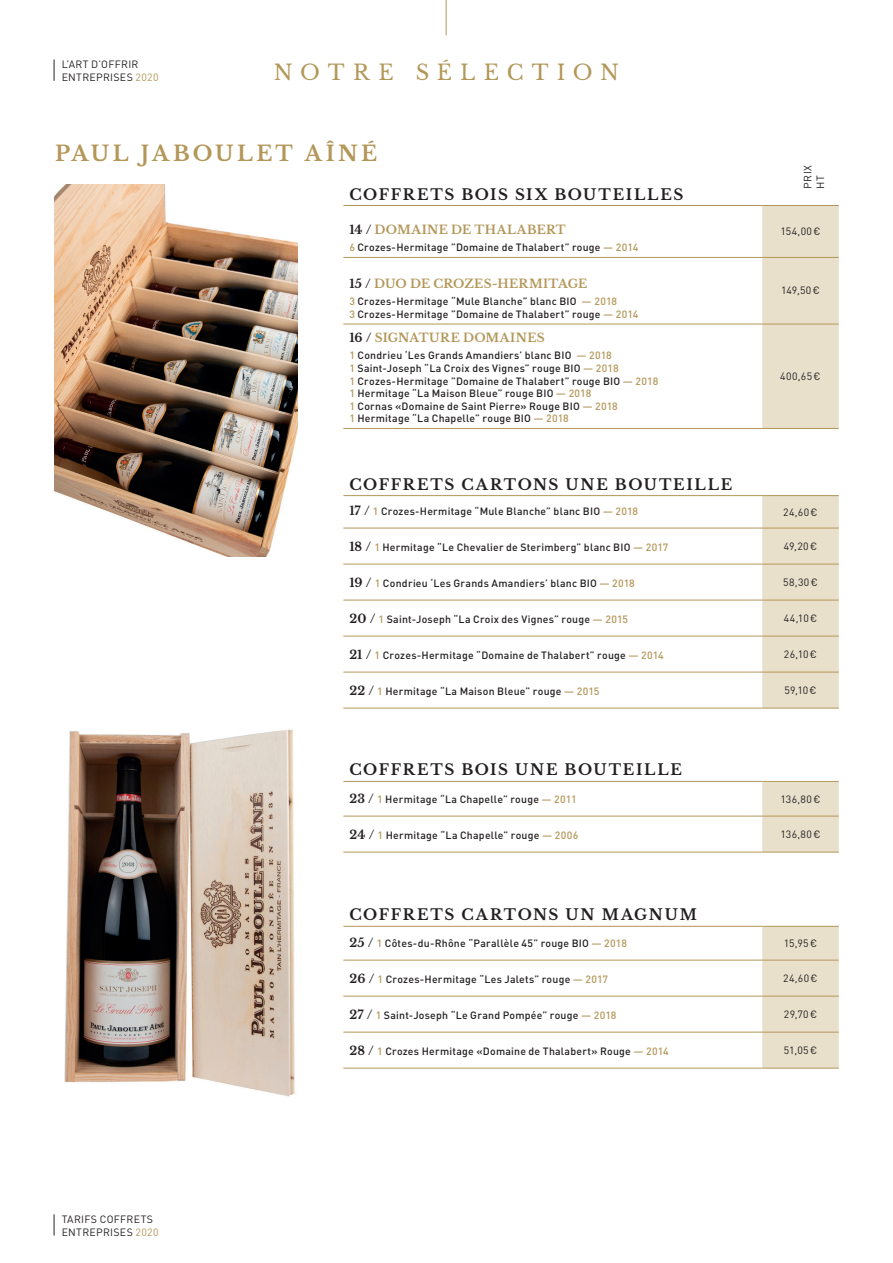
<style>
.page{position:relative;width:893px;height:1263px;background:#fff}
.page>*{position:absolute;margin:0;border:0;box-sizing:border-box;transform-origin:0 0}
.t1{font:700 21px "Libre Baskerville";letter-spacing:.16em;color:#b39759}
.t2{font:21px "Libre Baskerville";letter-spacing:.38em;color:#b39759}
.t3{font:700 15px "Libre Baskerville";letter-spacing:.11em;color:#231f20}
.t4{font:700 12px "Libre Baskerville";letter-spacing:.02em;color:#b39759}
.t5{font:500 10.5px/12.6px "DIN Pro";letter-spacing:.02em;color:#231f20}
.t6{font:10.5px "DIN Pro";letter-spacing:.035em;color:#231f20}
.t7{font:10.5px/12.6px "DIN Pro";letter-spacing:.03em;color:#231f20}
.s1{color:#b39759}
.s2{color:#231f20}
.s3{font-family:"Libre Baskerville";font-weight:700;font-size:12px}
</style>
<div class="page">
<hr style="left:446px;top:0;width:1px;height:35px;background:#b39759">
<svg style="left:54px;top:1214px;width:1px;height:21px"></svg>
<svg style="left:54px;top:60px;width:1px;height:21px"></svg>
<img style="left:64px;top:729px;width:231px;height:368px">
<img style="left:54px;top:184px;width:244px;height:373px">
<div style="left:762px;top:206px;width:77px;height:222px;background:#e8e0cb"></div>
<hr style="left:343px;top:205px;width:419px;height:1px;background:#b39759">
<hr style="left:762px;top:205px;width:77px;height:1px;background:#b39759">
<hr style="left:343px;top:257px;width:419px;height:1px;background:#b39759">
<hr style="left:762px;top:257px;width:77px;height:1px;background:#b39759">
<hr style="left:343px;top:324px;width:419px;height:1px;background:#b39759">
<hr style="left:762px;top:324px;width:77px;height:1px;background:#b39759">
<hr style="left:343px;top:428px;width:419px;height:1px;background:#b39759">
<hr style="left:762px;top:428px;width:77px;height:1px;background:#b39759">
<div style="left:762px;top:496px;width:77px;height:212px;background:#e8e0cb"></div>
<hr style="left:343px;top:495px;width:419px;height:1px;background:#b39759">
<hr style="left:762px;top:495px;width:77px;height:1px;background:#b39759">
<hr style="left:343px;top:528px;width:419px;height:1px;background:#b39759">
<hr style="left:762px;top:528px;width:77px;height:1px;background:#b39759">
<hr style="left:343px;top:564px;width:419px;height:1px;background:#b39759">
<hr style="left:762px;top:564px;width:77px;height:1px;background:#b39759">
<hr style="left:343px;top:600px;width:419px;height:1px;background:#b39759">
<hr style="left:762px;top:600px;width:77px;height:1px;background:#b39759">
<hr style="left:343px;top:636px;width:419px;height:1px;background:#b39759">
<hr style="left:762px;top:636px;width:77px;height:1px;background:#b39759">
<hr style="left:343px;top:672px;width:419px;height:1px;background:#b39759">
<hr style="left:762px;top:672px;width:77px;height:1px;background:#b39759">
<hr style="left:343px;top:708px;width:419px;height:1px;background:#b39759">
<hr style="left:762px;top:708px;width:77px;height:1px;background:#b39759">
<div style="left:762px;top:927px;width:77px;height:141px;background:#e8e0cb"></div>
<hr style="left:343px;top:926px;width:419px;height:1px;background:#b39759">
<hr style="left:762px;top:926px;width:77px;height:1px;background:#b39759">
<hr style="left:343px;top:960px;width:419px;height:1px;background:#b39759">
<hr style="left:762px;top:960px;width:77px;height:1px;background:#b39759">
<hr style="left:343px;top:996px;width:419px;height:1px;background:#b39759">
<hr style="left:762px;top:996px;width:77px;height:1px;background:#b39759">
<hr style="left:343px;top:1032px;width:419px;height:1px;background:#b39759">
<hr style="left:762px;top:1032px;width:77px;height:1px;background:#b39759">
<hr style="left:343px;top:1068px;width:419px;height:1px;background:#b39759">
<hr style="left:762px;top:1068px;width:77px;height:1px;background:#b39759">
<div style="left:762px;top:782px;width:77px;height:70px;background:#e8e0cb"></div>
<hr style="left:343px;top:781px;width:419px;height:1px;background:#b39759">
<hr style="left:762px;top:781px;width:77px;height:1px;background:#b39759">
<hr style="left:343px;top:816px;width:419px;height:1px;background:#b39759">
<hr style="left:762px;top:816px;width:77px;height:1px;background:#b39759">
<hr style="left:343px;top:852px;width:419px;height:1px;background:#b39759">
<hr style="left:762px;top:852px;width:77px;height:1px;background:#b39759">
<p class="t7" style="left:62px;top:58px;width:98px">L’ART D’OFFRIR<br>ENTREPRISES <span class="s1">2020</span></p>
<h1 class="t2" style="left:274px;top:60px;width:347px">NOTRE SÉLECTION</h1>
<h1 class="t1" style="left:55px;top:140px;width:324px">PAUL JABOULET AÎNÉ</h1>
<h2 class="t3" style="left:349px;top:185px;width:336px">COFFRETS BOIS SIX BOUTEILLES</h2>
<p class="t4" style="left:349px;top:222px;width:218px"><span class="s2">14 /</span> DOMAINE DE THALABERT</p>
<p class="t5" style="left:349px;top:240px;width:291px"><span class="s1">6</span> Crozes-Hermitage ”Domaine de Thalabert” rouge <span class="s1">— 2014</span></p>
<p class="t4" style="left:349px;top:276px;width:239px"><span class="s2">15 /</span> DUO DE CROZES-HERMITAGE</p>
<p class="t5" style="left:349px;top:294px;width:291px"><span class="s1">3</span> Crozes-Hermitage “Mule Blanche” blanc BIO <span class="s1">— 2018<br>3</span> Crozes-Hermitage ”Domaine de Thalabert” rouge <span class="s1">— 2014</span></p>
<p class="t4" style="left:349px;top:330px;width:197px"><span class="s2">16 /</span> SIGNATURE DOMAINES</p>
<p class="t5" style="left:349px;top:348px;width:310px"><span class="s1">1</span> Condrieu ‘Les Grands Amandiers’ blanc BIO <span class="s1">— 2018<br>1</span> Saint-Joseph “La Croix des Vignes” rouge BIO <span class="s1">— 2018<br>1</span> Crozes-Hermitage ”Domaine de Thalabert” rouge BIO <span class="s1">— 2018<br>1</span> Hermitage “La Maison Bleue” rouge BIO <span class="s1">— 2018<br>1</span> Cornas «Domaine de Saint Pierre» Rouge BIO <span class="s1">— 2018<br>1</span> Hermitage “La Chapelle” rouge BIO <span class="s1">— 2018</span></p>
<p class="t7" style="left:801px;top:189px;width:25px;rotate:-90deg">PRIX<br>HT</p>
<p class="t6" style="left:780px;top:223px;width:42px">154,00€</p>
<p class="t6" style="left:781px;top:282px;width:40px">149,50€</p>
<p class="t6" style="left:780px;top:368px;width:42px">400,65€</p>
<h2 class="t3" style="left:349px;top:475px;width:384px">COFFRETS CARTONS UNE BOUTEILLE</h2>
<p class="t5" style="left:349px;top:503px;width:290px"><span class="s3">17 /</span> <span class="s1">1</span> Crozes-Hermitage “Mule Blanche” blanc BIO <span class="s1">— 2018</span></p>
<p class="t6" style="left:783px;top:503px;width:36px">24,60€</p>
<p class="t5" style="left:349px;top:539px;width:320px"><span class="s3">18 /</span> <span class="s1">1</span> Hermitage “Le Chevalier de Sterimberg” blanc BIO <span class="s1">— 2017</span></p>
<p class="t6" style="left:784px;top:538px;width:35px">49,20€</p>
<p class="t5" style="left:349px;top:575px;width:287px"><span class="s3">19 /</span> <span class="s1">1</span> Condrieu ‘Les Grands Amandiers’ blanc BIO <span class="s1">— 2018</span></p>
<p class="t6" style="left:783px;top:574px;width:36px">58,30€</p>
<p class="t5" style="left:349px;top:611px;width:280px"><span class="s3">20 /</span> <span class="s1">1</span> Saint-Joseph “La Croix des Vignes” rouge <span class="s1">— 2015</span></p>
<p class="t6" style="left:784px;top:610px;width:35px">44,10€</p>
<p class="t5" style="left:349px;top:647px;width:316px"><span class="s3">21 /</span> <span class="s1">1</span> Crozes-Hermitage “Domaine de Thalabert” rouge <span class="s1">— 2014</span></p>
<p class="t6" style="left:784px;top:646px;width:35px">26,10€</p>
<p class="t5" style="left:349px;top:683px;width:252px"><span class="s3">22 /</span> <span class="s1">1</span> Hermitage “La Maison Bleue” rouge <span class="s1">— 2015</span></p>
<p class="t6" style="left:784px;top:682px;width:34px">59,10€</p>
<h2 class="t3" style="left:349px;top:761px;width:334px">COFFRETS BOIS UNE BOUTEILLE</h2>
<p class="t5" style="left:349px;top:791px;width:229px"><span class="s3">23 /</span> <span class="s1">1</span> Hermitage “La Chapelle” rouge <span class="s1">— 2011</span></p>
<p class="t6" style="left:780px;top:790px;width:41px">136,80€</p>
<p class="t5" style="left:349px;top:827px;width:230px"><span class="s3">24 /</span> <span class="s1">1</span> Hermitage “La Chapelle” rouge <span class="s1">— 2006</span></p>
<p class="t6" style="left:780px;top:826px;width:41px">136,80€</p>
<p class="t7" style="left:62px;top:1212px;width:98px">TARIFS COFFRETS<br>ENTREPRISES <span class="s1">2020</span></p>
<h2 class="t3" style="left:349px;top:906px;width:349px">COFFRETS CARTONS UN MAGNUM</h2>
<p class="t5" style="left:349px;top:935px;width:279px"><span class="s3">25 /</span> <span class="s1">1</span> Côtes-du-Rhône “Parallèle 45” rouge BIO <span class="s1">— 2018</span></p>
<p class="t6" style="left:784px;top:935px;width:35px">15,95€</p>
<p class="t5" style="left:349px;top:971px;width:260px"><span class="s3">26 /</span> <span class="s1">1</span> Crozes-Hermitage “Les Jalets” rouge <span class="s1">— 2017</span></p>
<p class="t6" style="left:783px;top:970px;width:36px">24,60€</p>
<p class="t5" style="left:349px;top:1007px;width:269px"><span class="s3">27 /</span> <span class="s1">1</span> Saint-Joseph “Le Grand Pompée” rouge <span class="s1">— 2018</span></p>
<p class="t6" style="left:784px;top:1006px;width:35px">29,70€</p>
<p class="t5" style="left:349px;top:1043px;width:321px"><span class="s3">28 /</span> <span class="s1">1</span> Crozes Hermitage «Domaine de Thalabert» Rouge <span class="s1">— 2014</span></p>
<p class="t6" style="left:784px;top:1042px;width:35px">51,05€</p>
</div>
